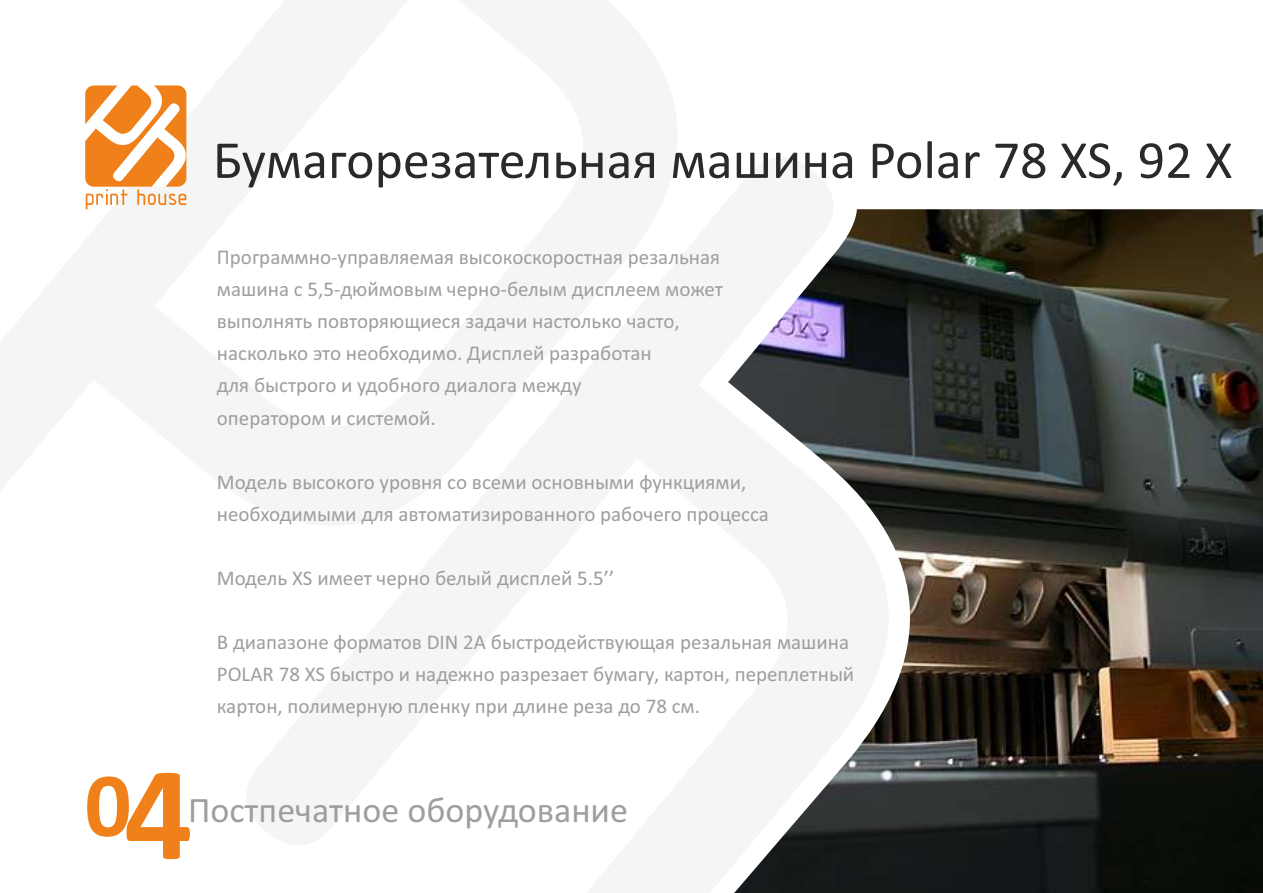
<style>
.page{position:relative;width:1263px;height:893px;background:#fff}
.page>*{position:absolute;margin:0;border:0;box-sizing:border-box;transform-origin:0 0}
.t1{font:700 92.25px "Calibri";color:#f0801a}
.t2{font:54px "Calibri";color:#2b2929}
.t3{font:36px "Calibri";color:#9e9e9e}
.t4{font:21px/32.1px "Calibri";color:#9e9e9e}
.s1{font-size:135.15px}
</style>
<div class="page">
<svg style="left:85px;top:85px;width:102px;height:124px"></svg>
<img style="left:728px;top:209px;width:535px;height:684px">
<h2 class="t2" style="left:213px;top:137px;width:1021px">Бумагорезательная машина Polar 78 XS, 92 Х</h2>
<p class="t4" style="left:217px;top:243px;width:508px">Программно-управляемая высокоскоростная резальная машина с 5,5-дюймовым черно-белым дисплеем может выполнять повторяющиеся задачи настолько часто, насколько это необходимо. Дисплей разработан<br>для быстрого и удобного диалога между<br>оператором и системой.</p>
<p class="t4" style="left:217px;top:467px;width:554px">Модель высокого уровня со всеми основными функциями, необходимыми для автоматизированного рабочего процесса</p>
<p class="t4" style="left:217px;top:563px;width:399px">Модель XS имеет черно белый дисплей 5.5’’</p>
<p class="t4" style="left:217px;top:627px;width:639px">В диапазоне форматов DIN 2A быстродействующая резальная машина<br>POLAR 78 XS быстро и надежно разрезает бумагу, картон, переплетный картон, полимерную пленку при длине реза до 78 см.</p>
<h1 class="t1" style="left:85px;top:766px;width:109px">0<span class="s1">4</span></h1>
<h3 class="t3" style="left:188px;top:795px;width:441px">Постпечатное оборудование</h3>
</div>
